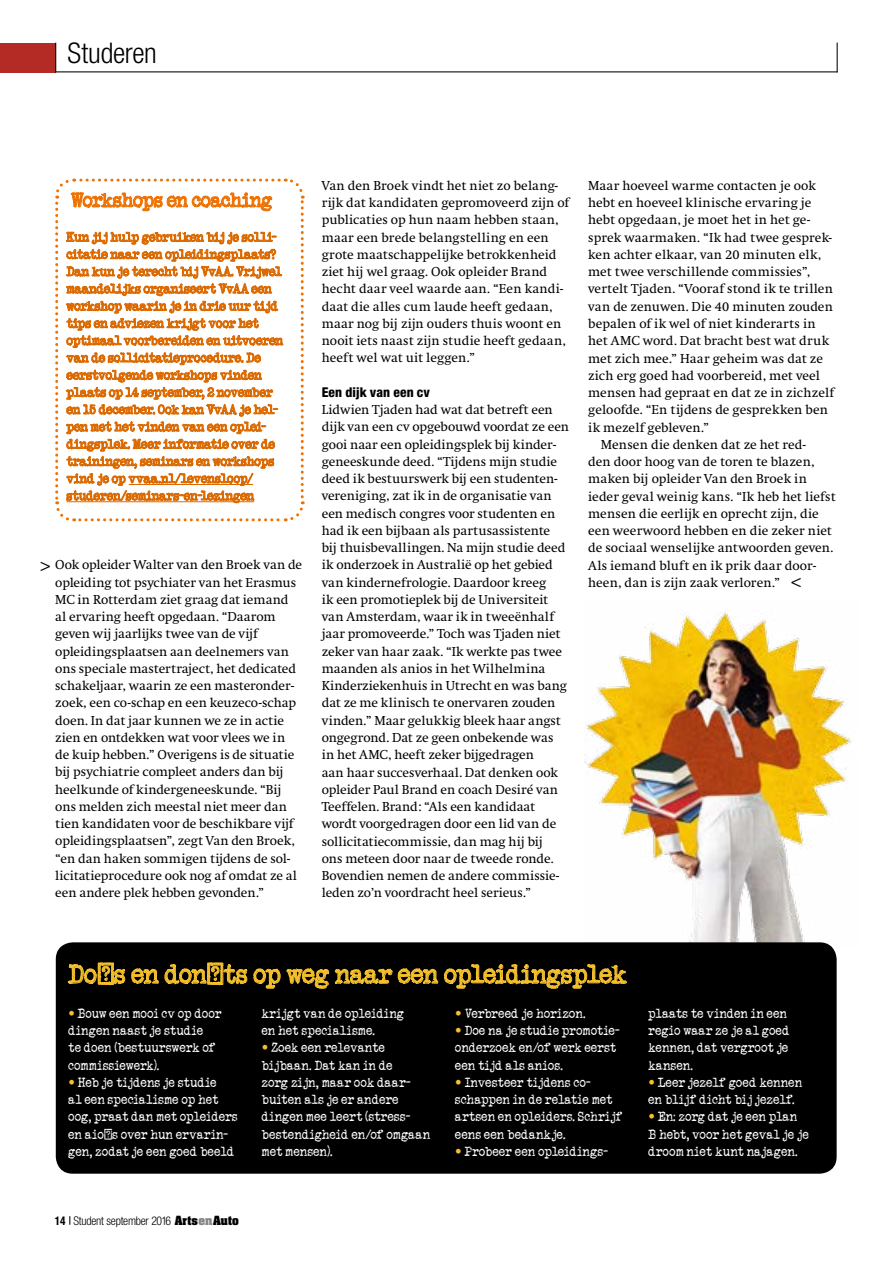
<style>
.page{position:relative;width:893px;height:1263px;background:#fff}
.page>*{position:absolute;margin:0;border:0;box-sizing:border-box;transform-origin:0 0}
.t1{font:300 condensed 28.5px "Helvetica Neue";letter-spacing:-.01em;color:#000}
.t2{font:27px "Veteran Typewriter";color:#f4c02c}
.t3{font:20.55px "Veteran Typewriter";letter-spacing:-.01em;color:#ee7203}
.t4{font:13.5px/17.2px "AA Swift";color:#000}
.t5{font:13.5px/17.2px "Veteran Typewriter";letter-spacing:.01em;color:#fff}
.t6{font:13.5px/17.2px "Veteran Typewriter";letter-spacing:.01em;color:#dc6a02}
.t7{font:13.5px/17.2px "Veteran Typewriter";letter-spacing:.01em;color:#fff;scale:.95 1}
.t8{font:800 condensed 13.5px "Helvetica Neue";letter-spacing:.005em;color:#000}
.t9{font:300 condensed 12px "Helvetica Neue";letter-spacing:-.02em;color:#000}
.s1{font-family:"Helvetica Neue LT Std";font-weight:100;font-stretch:condensed;color:#f4c02c}
.s2{font-weight:700}
.s3{font-family:"Aachen";font-weight:700;font-stretch:normal;font-size:10.8px}
.s4{font-family:"Aachen";font-weight:700;font-stretch:normal;font-size:10.8px;color:#878787}
</style>
<div class="page">
<div style="left:0;top:43px;width:56px;height:29px;background:#b32b24"></div>
<svg style="left:55px;top:43px;width:1px;height:28px"></svg>
<svg style="left:837px;top:43px;width:1px;height:28px"></svg>
<hr style="left:55px;top:71px;width:783px;height:1px;background:#000">
<img style="left:585px;top:611px;width:267px;height:335px">
<div style="left:56px;top:942px;width:781px;height:232px;background:#000;border-radius:17px"></div>
<svg style="left:68px;top:962px;width:57px;height:23px"></svg>
<svg style="left:131px;top:968px;width:28px;height:16px"></svg>
<svg style="left:165px;top:962px;width:82px;height:23px"></svg>
<svg style="left:253px;top:969px;width:27px;height:19px"></svg>
<svg style="left:286px;top:968px;width:43px;height:20px"></svg>
<svg style="left:335px;top:968px;width:57px;height:16px"></svg>
<svg style="left:398px;top:968px;width:40px;height:16px"></svg>
<svg style="left:444px;top:964px;width:183px;height:24px"></svg>
<svg style="left:55px;top:178px;width:250px;height:344px"></svg>
<h1 class="t1" style="left:68px;top:37px;width:91px">Studeren</h1>
<h3 class="t3" style="left:71px;top:190px;width:203px">Workshops en coaching</h3>
<p class="t6" style="left:67px;top:229px;width:218px">Kun jij hulp gebruiken bij je solli&shy;citatie naar een opleidingsplaats?<br>Dan kun je terecht bij VvAA. Vrijwel maandelijks organiseert VvAA een workshop waarin je in drie uur tijd tips en adviezen krijgt voor het optimaal voorbereiden en uitvoeren van de sollicitatieprocedure. De eerstvolgende workshops vinden plaats op 14 september, 2 november en 15 december. Ook kan VvAA je hel&shy;pen met het vinden van een oplei&shy;dingsplek. Meer informatie over de trainingen, seminars en workshops vind je op vvaa.nl/levensloop/ studeren/seminars-en-lezingen</p>
<p class="t4" style="left:55px;top:556px;width:248px">Ook opleider Walter van den Broek van de opleiding tot psychiater van het Erasmus MC in Rotterdam ziet graag dat iemand al ervaring heeft opgedaan. “Daarom geven wij jaarlijks twee van de vijf opleidingsplaatsen aan deelnemers van ons speciale mastertraject, het dedicated schakeljaar, waarin ze een masteronder&shy;zoek, een co-schap en een keuzeco-schap doen. In dat jaar kunnen we ze in actie zien en ontdekken wat voor vlees we in de kuip hebben.” Overigens is de situatie bij psychiatrie compleet anders dan bij heelkunde of kindergeneeskunde. “Bij ons melden zich meestal niet meer dan tien kandidaten voor de beschikbare vijf opleidingsplaatsen”, zegt Van den Broek, “en dan haken sommigen tijdens de sol&shy;licitatieprocedure ook nog af omdat ze al een andere plek hebben gevonden.”</p>
<p class="t4" style="left:322px;top:177px;width:249px">Van den Broek vindt het niet zo belang&shy;rijk dat kandidaten gepromoveerd zijn of publicaties op hun naam hebben staan, maar een brede belangstelling en een grote maatschappelijke betrokkenheid ziet hij wel graag. Ook opleider Brand hecht daar veel waarde aan. “Een kandi&shy;daat die alles cum laude heeft gedaan, maar nog bij zijn ouders thuis woont en nooit iets naast zijn studie heeft gedaan, heeft wel wat uit leggen.”</p>
<p class="t8" style="left:322px;top:384px;width:110px">Een dijk van een cv</p>
<p class="t4" style="left:322px;top:401px;width:249px">Lidwien Tjaden had wat dat betreft een dijk van een cv opgebouwd voordat ze een gooi naar een opleidingsplek bij kinder&shy;geneeskunde deed. “Tijdens mijn studie deed ik bestuurswerk bij een studenten&shy;vereniging, zat ik in de organisatie van een medisch congres voor studenten en had ik een bijbaan als partusassistente<br>bij thuisbevallingen. Na mijn studie deed ik onderzoek in Australië op het gebied van kindernefrologie. Daardoor kreeg<br>ik een promotieplek bij de Universiteit van Amsterdam, waar ik in tweeënhalf jaar promoveerde.” Toch was Tjaden niet zeker van haar zaak. “Ik werkte pas twee maanden als anios in het Wilhelmina Kinderziekenhuis in Utrecht en was bang dat ze me klinisch te onervaren zouden vinden.” Maar gelukkig bleek haar angst ongegrond. Dat ze geen onbekende was in het AMC, heeft zeker bijgedragen<br>aan haar succesverhaal. Dat denken ook opleider Paul Brand en coach Desiré van Teeffelen. Brand: “Als een kandidaat wordt voorgedragen door een lid van de sollicitatiecommissie, dan mag hij bij<br>ons meteen door naar de tweede ronde.<br>Bovendien nemen de andere commissie&shy;leden zo’n voordracht heel serieus.”</p>
<p class="t4" style="left:588px;top:177px;width:229px">Maar hoeveel warme contacten je ook</p>
<p class="t4" style="left:588px;top:194px;width:225px">hebt en hoeveel klinische ervaring je</p>
<p class="t4" style="left:588px;top:212px;width:223px">hebt opgedaan, je moet het in het ge-</p>
<p class="t4" style="left:588px;top:229px;width:245px">sprek waarmaken. “Ik had twee gesprek-</p>
<p class="t4" style="left:588px;top:246px;width:235px">ken achter elkaar, van 20 minuten elk,</p>
<p class="t4" style="left:588px;top:263px;width:224px">met twee verschillende commissies”,</p>
<p class="t4" style="left:588px;top:281px;width:246px">vertelt Tjaden. “Vooraf stond ik te trillen</p>
<p class="t4" style="left:588px;top:298px;width:246px">van de zenuwen. Die 40 minuten zouden</p>
<p class="t4" style="left:588px;top:315px;width:229px">bepalen of ik wel of niet kinderarts in</p>
<p class="t4" style="left:588px;top:332px;width:242px">het AMC word. Dat bracht best wat druk</p>
<p class="t4" style="left:588px;top:350px;width:236px">met zich mee.” Haar geheim was dat ze</p>
<p class="t4" style="left:588px;top:367px;width:233px">zich erg goed had voorbereid, met veel</p>
<p class="t4" style="left:588px;top:384px;width:248px">mensen had gepraat en dat ze in zichzelf</p>
<p class="t4" style="left:588px;top:401px;width:241px">geloofde. “En tijdens de gesprekken ben</p>
<p class="t4" style="left:588px;top:419px;width:122px">ik mezelf gebleven.”</p>
<p class="t4" style="left:601px;top:436px;width:206px">Mensen die denken dat ze het red-</p>
<p class="t4" style="left:588px;top:453px;width:228px">den door hoog van de toren te blazen,</p>
<p class="t4" style="left:588px;top:470px;width:220px">maken bij opleider Van den Broek in</p>
<p class="t4" style="left:588px;top:488px;width:249px">ieder geval weinig kans. “Ik heb het liefst</p>
<p class="t4" style="left:588px;top:505px;width:232px">mensen die eerlijk en oprecht zijn, die</p>
<p class="t4" style="left:588px;top:522px;width:245px">een weerwoord hebben en die zeker niet</p>
<p class="t4" style="left:588px;top:539px;width:247px">de sociaal wenselijke antwoorden geven.</p>
<p class="t4" style="left:588px;top:557px;width:229px">Als iemand bluft en ik prik daar door-</p>
<p class="t4" style="left:588px;top:574px;width:193px">heen, dan is zijn zaak verloren.”</p>
<h2 class="t2" style="left:69px;top:961px;width:560px">Do’s en don’ts op weg naar een opleidingsplek</h2>
<p class="t7" style="left:69px;top:1005px;width:163px"><span class="s1">•</span> Bouw een mooi cv op door dingen naast je studie<br>te doen (bestuurswerk of commissiewerk).</p>
<p class="t5" style="left:69px;top:1074px;width:171px"><span class="s1">•</span> Heb je tijdens je studie<br>al een specialisme op het oog, praat dan met opleiders en aio’s over hun ervarin&shy;gen, zodat je een goed beeld</p>
<p class="t5" style="left:262px;top:1005px;width:144px">krijgt van de opleiding en het specialisme.</p>
<p class="t5" style="left:262px;top:1039px;width:170px"><span class="s1">•</span> Zoek een relevante bijbaan. Dat kan in de<br>zorg zijn, maar ook daar&shy;buiten als je er andere dingen mee leert (stress&shy;bestendigheid en/of omgaan met mensen).</p>
<p class="t5" style="left:455px;top:1005px;width:132px"><span class="s1">•</span> Verbreed je horizon.</p>
<p class="t5" style="left:455px;top:1022px;width:166px"><span class="s1">•</span> Doe na je studie promotie&shy;onderzoek en/of werk eerst een tijd als anios.</p>
<p class="t5" style="left:455px;top:1074px;width:169px"><span class="s1">•</span> Investeer tijdens co&shy;schappen in de relatie met artsen en opleiders. Schrijf eens een bedankje.</p>
<p class="t5" style="left:455px;top:1143px;width:154px"><span class="s1">•</span> Probeer een opleidings-</p>
<p class="t5" style="left:648px;top:1005px;width:143px">plaats te vinden in een regio waar ze je al goed kennen, dat vergroot je kansen.</p>
<p class="t5" style="left:648px;top:1074px;width:155px"><span class="s1">•</span> Leer jezelf goed kennen en blijf dicht bij jezelf.</p>
<p class="t5" style="left:648px;top:1108px;width:162px"><span class="s1">•</span> En: zorg dat je een plan<br>B hebt, voor het geval je je droom niet kunt najagen.</p>
<p class="t9" style="left:55px;top:1214px;width:186px"><span class="s2">14</span> Student september 2016 <span class="s3">Arts</span><span class="s4">en</span><span class="s3">Auto</span></p>
</div>
